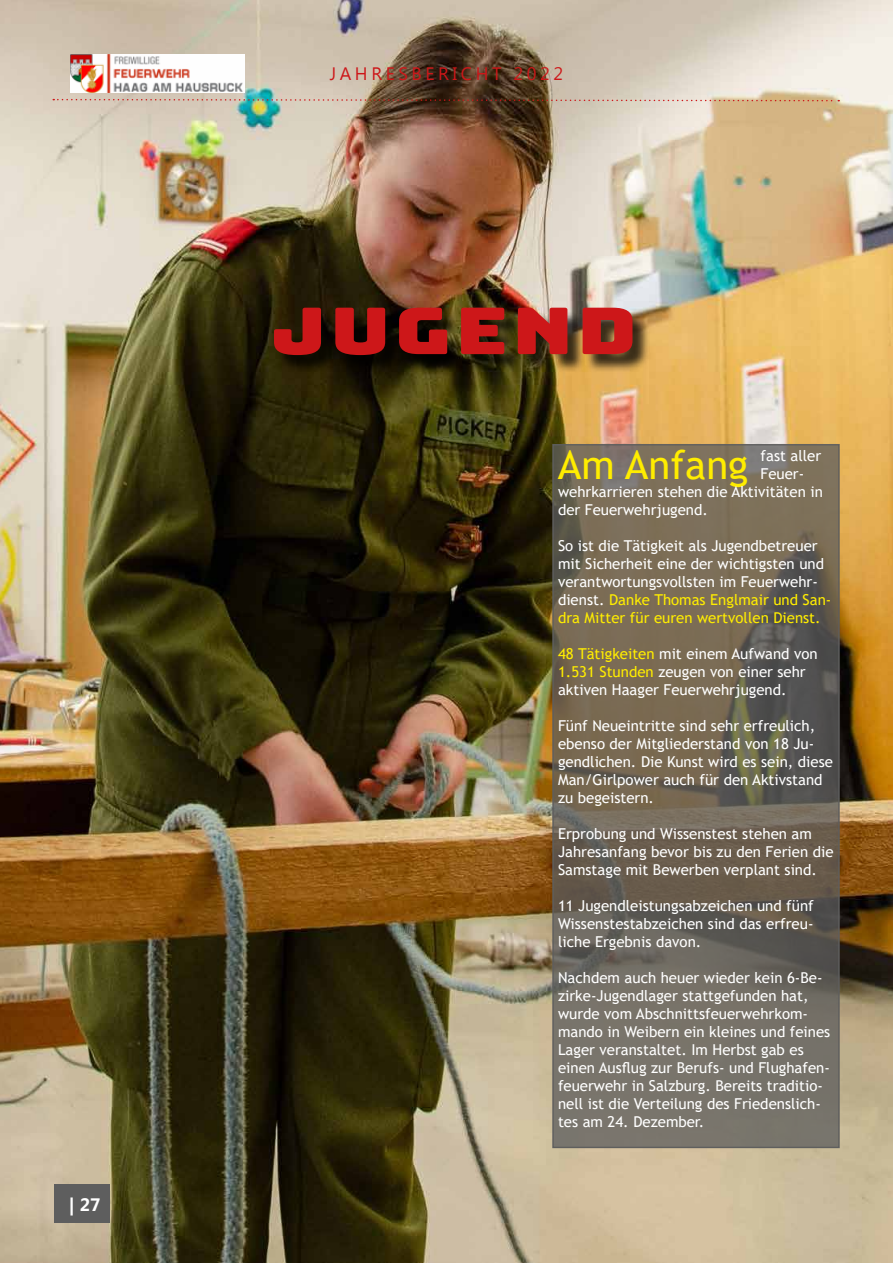
<style>
.page{position:relative;width:893px;height:1263px;background:#fff}
.page>*{position:absolute;margin:0;border:0;box-sizing:border-box;transform-origin:0 0}
.t1{font:64.5px "Bungee";letter-spacing:.05em;color:#cd1719;scale:1.25 1}
.t2{font:40.2px "Trebuchet MS";color:#ffed00}
.t3{font:18px "Myanmar Text";letter-spacing:.2em;color:#cd1719}
.t4{font:700 18px "Myanmar Text";color:#fff}
.t5{font:15px/18px "Trebuchet MS";color:#fff}
.s1{color:#ffed00}
</style>
<div class="page">
<img style="left:0;top:0;width:893px;height:1263px">
<svg style="left:555px;top:447px;width:282px;height:698px;background:#6f6759"></svg>
<div style="left:552px;top:444px;width:288px;height:704px;border:2px solid #5e5e5e"></div>
<div style="left:276px;top:310px;width:375px;height:64px;background:#000;opacity:.75"></div>
<div style="left:54px;top:1184px;width:55px;height:39px;background:#5e5e5e"></div>
<img style="left:53px;top:98px;width:786px;height:4px">
<img style="left:71px;top:54px;width:173px;height:38px">
<p class="t4" style="left:69px;top:1194px;width:33px">| 27</p>
<p class="t3" style="left:330px;top:64px;width:235px">JAHRESBERICHT 2022</p>
<h1 class="t1" style="left:271px;top:294px;width:295px">JUGEND</h1>
<h2 class="t2" style="left:558px;top:439px;width:192px">Am Anfang</h2>
<p class="t5" style="left:761px;top:446px;width:62px">fast aller</p>
<p class="t5" style="left:761px;top:464px;width:45px">Feuer-</p>
<p class="t5" style="left:558px;top:482px;width:266px">wehrkarrieren stehen die Aktivitäten in</p>
<p class="t5" style="left:558px;top:500px;width:151px">der Feuerwehrjugend.</p>
<p class="t5" style="left:558px;top:536px;width:275px">So ist die Tätigkeit als Jugendbetreuer mit Sicherheit eine der wichtigsten und verantwortungsvollsten im Feuerwehr&shy;dienst. <span class="s1">Danke Thomas Englmair und San&shy;dra Mitter für euren wertvollen Dienst.</span></p>
<p class="t5" style="left:558px;top:644px;width:261px"><span class="s1">48 Tätigkeiten</span> mit einem Aufwand von<br><span class="s1">1.531 Stunden</span> zeugen von einer sehr aktiven Haager Feuerwehrjugend.</p>
<p class="t5" style="left:558px;top:716px;width:276px">Fünf Neueintritte sind sehr erfreulich, ebenso der Mitgliederstand von 18 Ju&shy;gendlichen. Die Kunst wird es sein, diese Man/Girlpower auch für den Aktivstand zu begeistern.</p>
<p class="t5" style="left:558px;top:824px;width:277px">Erprobung und Wissenstest stehen am<br>Jahresanfang bevor bis zu den Ferien die<br>Samstage mit Bewerben verplant sind.</p>
<p class="t5" style="left:558px;top:896px;width:257px;text-align:justify">11 Jugendleistungsabzeichen und fünf Wissenstestabzeichen sind das erfreu&shy;liche Ergebnis davon.</p>
<p class="t5" style="left:558px;top:968px;width:274px">Nachdem auch heuer wieder kein 6-Be&shy;zirke-Jugendlager stattgefunden hat, wurde vom Abschnittsfeuerwehrkom&shy;mando in Weibern ein kleines und feines Lager veranstaltet. Im Herbst gab es einen Ausflug zur Berufs- und Flughafen&shy;feuerwehr in Salzburg. Bereits traditio&shy;nell ist die Verteilung des Friedenslich&shy;tes am 24. Dezember.</p>
</div>
